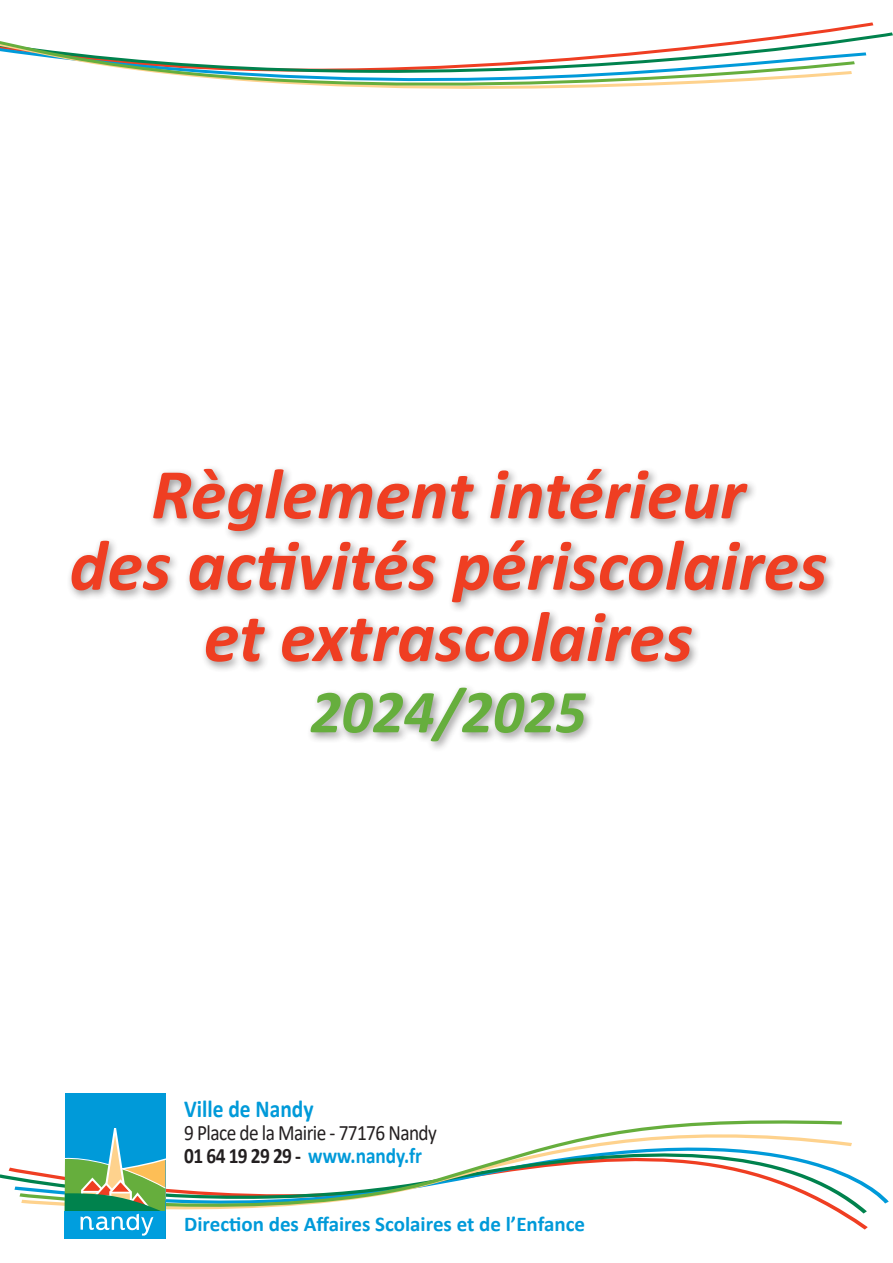
<style>
.page{position:relative;width:893px;height:1263px;background:#fff}
.page>*{position:absolute;margin:0;border:0;box-sizing:border-box;transform-origin:0 0}
.t1{font:italic 700 72px/71.4px "Calibri";color:#ef3e22;text-align:center}
.t2{font:italic 700 61.5px "Calibri";color:#66ae3d}
.t3{font:700 24.45px "Calibri";color:#009ad9;scale:.88 1}
.t4{font:22.05px/23.2px "Calibri";letter-spacing:-.03em;color:#231f20;scale:.88 1}
.t5{font:700 21px "Calibri";color:#009ad9}
.s1{font-weight:700}
.s2{font-weight:700;color:#009ad9}
</style>
<div class="page">
<svg style="left:0;top:24px;width:860px;height:65px"></svg>
<div style="left:66px;top:464px;width:771px;height:288px;background:#231f20;opacity:.47"></div>
<svg style="left:14px;top:1094px;width:837px;height:127px"></svg>
<div style="left:65px;top:1093px;width:100px;height:146px;background:#009ad9"></div>
<svg style="left:64px;top:1115px;width:102px;height:124px"></svg>
<p class="t1" style="left:69px;top:456px;width:759px">Règlement intérieur<br>des activités périscolaires et extrascolaires</p>
<p class="t2" style="left:310px;top:668px;width:278px">2024/2025</p>
<p class="t3" style="left:184px;top:1091px;width:148px">Ville de Nandy</p>
<p class="t4" style="left:184px;top:1120px;width:289px">9 Place de la Mairie - 77176 Nandy<br><span class="s1">01 64 19 29 29 -</span> <span class="s2">www.nandy.fr</span></p>
<p class="t5" style="left:184px;top:1209px;width:402px">Direction des Affaires Scolaires et de l’Enfance</p>
</div>
